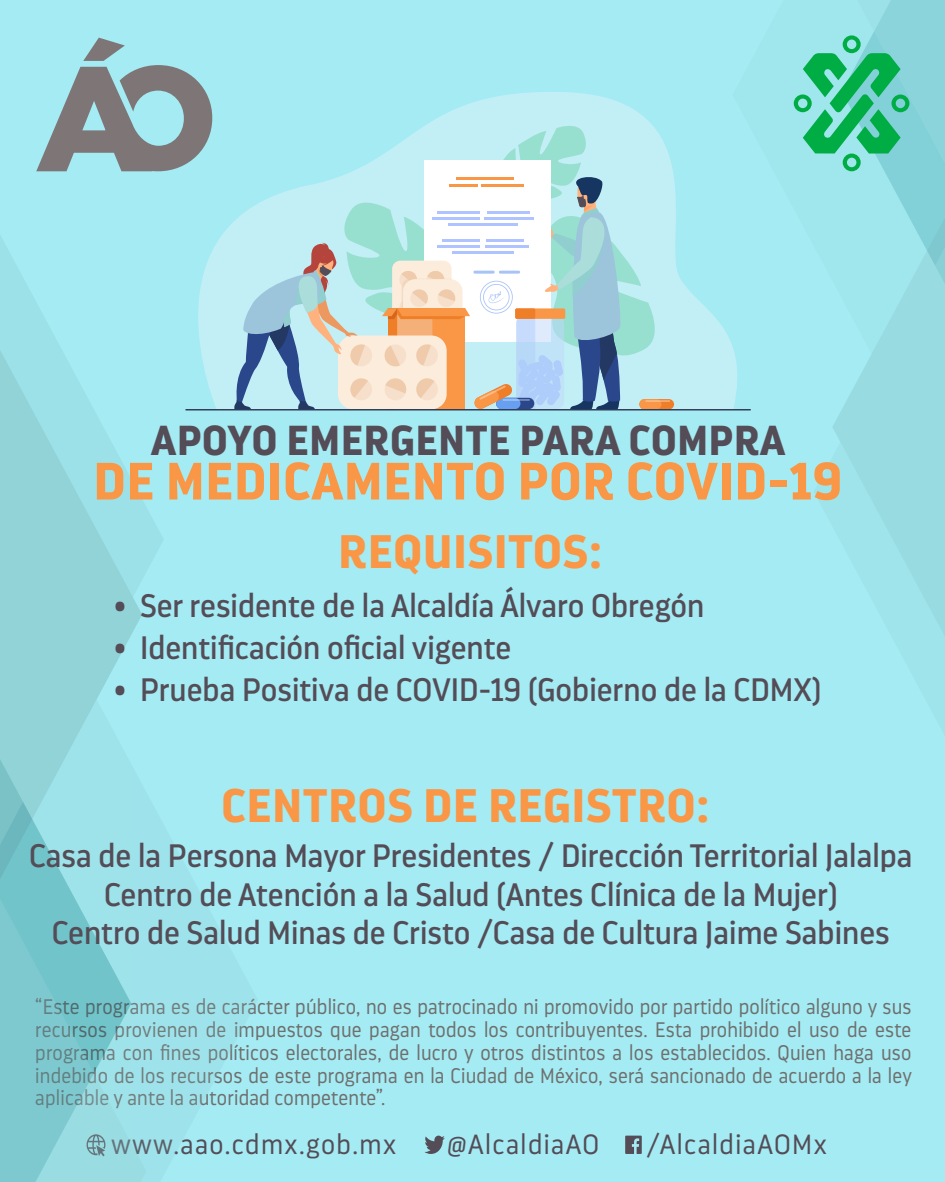
<style>
.page{position:relative;width:945px;height:1182px;background:#fff}
.page>*{position:absolute;margin:0;border:0;box-sizing:border-box;transform-origin:0 0}
.t1{font:700 52.32px "Darwin Pro";letter-spacing:.02em;color:#f99746}
.t2{font:700 46.9px "Darwin Pro";letter-spacing:.02em;color:#f99746}
.t3{font:700 41.74px "Darwin Pro";letter-spacing:.02em;color:#544c56}
.t4{font:32.38px/38.5px "Darwin Pro";color:#544c56;text-align:center}
.t5{font:300 27.65px "Darwin Pro";letter-spacing:.05em;color:#544c56}
.t6{font:300 21px/22.8px "Darwin Pro";letter-spacing:.01em;color:#6f6f6e;text-align:justify;scale:.96 1}
</style>
<div class="page">
<div style="left:0;top:0;width:945px;height:1181px;background:#a4ebf3"></div>
<svg style="left:425px;top:1135px;width:20px;height:18px"></svg>
<svg style="left:625px;top:1135px;width:17px;height:18px"></svg>
<svg style="left:0;top:171px;width:163px;height:646px"></svg>
<svg style="left:0;top:817px;width:146px;height:364px"></svg>
<svg style="left:833px;top:372px;width:112px;height:264px;fill:#98dbe1"></svg>
<svg style="left:198px;top:92px;width:539px;height:317px"></svg>
<hr style="left:185px;top:409px;width:566px;height:1px;background:#2e3552">
<svg style="left:233px;top:126px;width:441px;height:284px;background:#c1dddf"></svg>
<svg style="left:36px;top:38px;width:176px;height:133px"></svg>
<svg style="left:794px;top:0;width:151px;height:372px"></svg>
<h3 class="t3" style="left:151px;top:411px;width:636px">APOYO EMERGENTE PARA COMPRA</h3>
<h1 class="t1" style="left:94px;top:444px;width:750px">DE MEDICAMENTO POR COVID-19</h1>
<h2 class="t2" style="left:339px;top:518px;width:265px">REQUISITOS:</h2>
<h3 class="t4" style="left:113px;top:585px;width:593px">• Ser residente de la Alcaldía Álvaro Obregón</h3>
<h3 class="t4" style="left:113px;top:627px;width:399px">• Identificación oficial vigente</h3>
<h3 class="t4" style="left:113px;top:669px;width:710px">• Prueba Positiva de COVID-19 (Gobierno de la CDMX)</h3>
<h2 class="t2" style="left:222px;top:772px;width:489px">CENTROS DE REGISTRO:</h2>
<h3 class="t4" style="left:29px;top:835px;width:885px">Casa de la Persona Mayor Presidentes / Dirección Territorial Jalalpa<br>Centro de Atención a la Salud (Antes Clínica de la Mujer)<br>Centro de Salud Minas de Cristo /Casa de Cultura Jaime Sabines</h3>
<p class="t6" style="left:35px;top:995px;width:915px">“Este programa es de carácter público, no es patrocinado ni promovido por partido político alguno y sus recursos provienen de impuestos que pagan todos los contribuyentes. Esta prohibido el uso de este programa con fines políticos electorales, de lucro y otros distintos a los establecidos. Quien haga uso indebido de los recursos de este programa en la Ciudad de México, será sancionado de acuerdo a la ley aplicable y ante la autoridad competente”.</p>
<h3 class="t5" style="left:111px;top:1126px;width:287px">www.aao.cdmx.gob.mx</h3>
<h3 class="t5" style="left:447px;top:1126px;width:154px">@AlcaldiaAO</h3>
<h3 class="t5" style="left:647px;top:1126px;width:182px">/AlcaldiaAOMx</h3>
</div>
